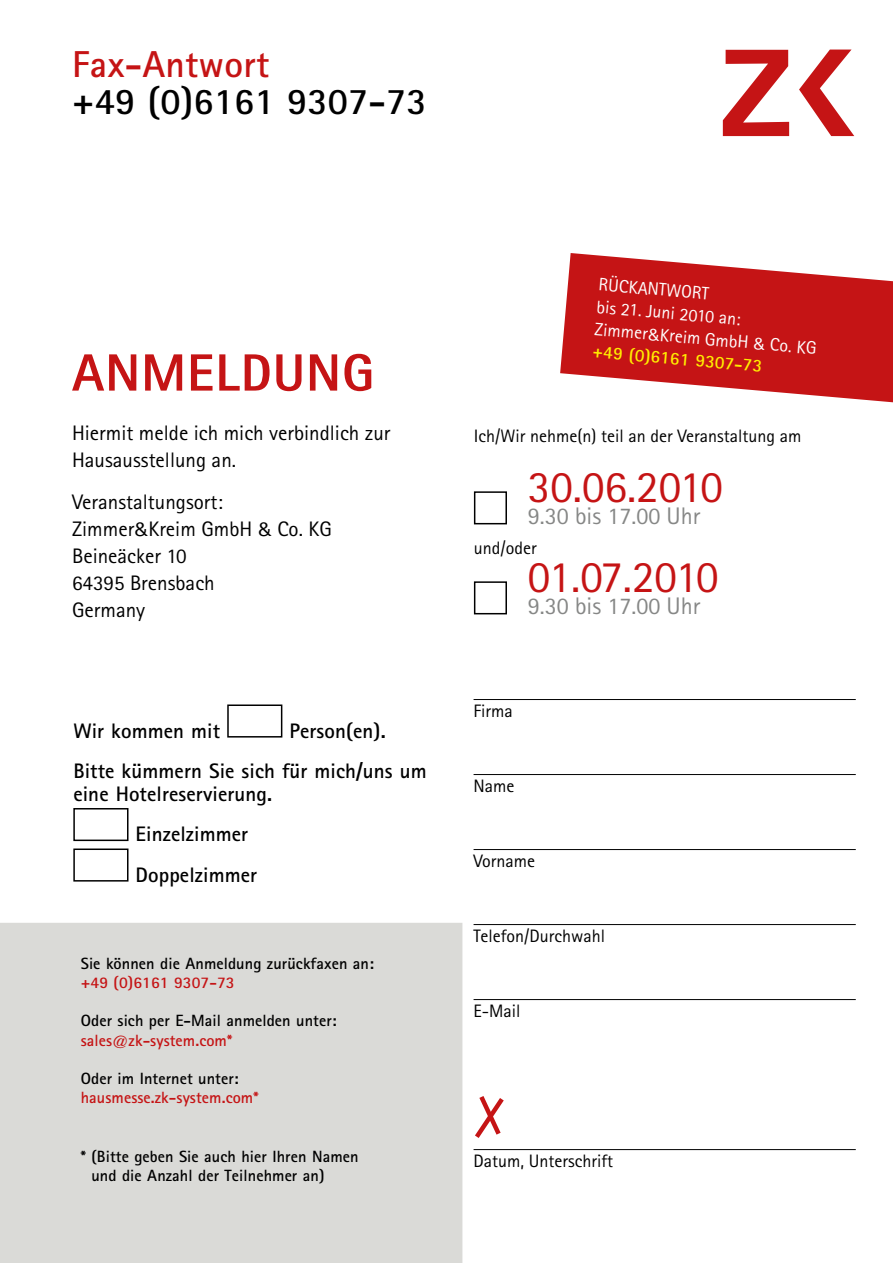
<style>
.page{position:relative;width:893px;height:1263px;background:#fff}
.page>*{position:absolute;margin:0;border:0;box-sizing:border-box;transform-origin:0 0}
.t1{font:800 52.5px "Rotis Sans Serif Pro";color:#c51415}
.t2{font:45px "Rotis Sans Serif Pro";letter-spacing:-.035em;color:#c51415}
.t3{font:700 37.5px "Rotis Sans Serif Pro";letter-spacing:.005em;color:#000}
.t4{font:700 37.5px "Rotis Sans Serif Pro";letter-spacing:.005em;color:#c51415}
.t5{font:24px "Rotis Sans Serif Pro";color:#868786}
.t6{font:21px/27px "Rotis Sans Serif Pro";color:#000}
.t7{font:700 21px/40.5px "Rotis Sans Serif Pro";letter-spacing:.005em;color:#000}
.t8{font:18px "Rotis Sans Serif Pro";color:#000}
.t9{font:18px/22.5px "Rotis Sans Serif Pro";color:#fff}
.t10{font:700 16.35px/19px "Rotis Sans Serif Pro";letter-spacing:.005em;color:#000}
.t11{font:700 16.35px "Rotis Sans Serif Pro";letter-spacing:.005em;color:#c51415}
.s1{font-family:"Meta Normal"}
.s2{font-weight:700;color:#ffed00}
</style>
<div class="page">
<div style="left:0;top:923px;width:462px;height:340px;background:#dadad7"></div>
<svg style="left:723px;top:50px;width:66px;height:86px"></svg>
<svg style="left:799px;top:50px;width:55px;height:86px"></svg>
<div style="left:227px;top:704px;width:55px;height:33px;border:2px solid #000"></div>
<div style="left:73px;top:808px;width:56px;height:33px;border:2px solid #000"></div>
<div style="left:73px;top:848px;width:56px;height:33px;border:2px solid #000"></div>
<hr style="left:474px;top:699px;width:382px;height:1px;background:#000">
<hr style="left:474px;top:774px;width:382px;height:1px;background:#000">
<hr style="left:474px;top:849px;width:382px;height:1px;background:#000">
<hr style="left:474px;top:924px;width:382px;height:1px;background:#000">
<hr style="left:474px;top:999px;width:382px;height:1px;background:#000">
<hr style="left:474px;top:1149px;width:382px;height:1px;background:#000">
<div style="left:474px;top:491px;width:33px;height:33px;border:2px solid #000"></div>
<div style="left:474px;top:581px;width:33px;height:33px;border:2px solid #000"></div>
<svg style="left:560px;top:253px;width:333px;height:149px;fill:#c51415"></svg>
<svg style="left:475px;top:1096px;width:29px;height:42px"></svg>
<h3 class="t4" style="left:72px;top:40px;width:199px">Fax-Antwort</h3>
<h3 class="t3" style="left:72px;top:78px;width:356px">+49 (0)6161 9307-73</h3>
<h1 class="t1" style="left:72px;top:339px;width:102px">ANMELDU</h1>
<h1 class="t1" style="left:306px;top:339px;width:64px">NG</h1>
<p class="t6" style="left:72px;top:420px;width:320px">Hiermit melde ich mich verbindlich zur<br>Hausausstellung an.</p>
<p class="t6" style="left:72px;top:489px;width:261px">Veranstaltungsort:<br>Zimmer<span class="s1">&amp;</span>Kreim GmbH <span class="s1">&amp;</span> Co. KG<br>Beineäcker 10<br>64395 Brensbach<br>Germany</p>
<p class="t7" style="left:73px;top:710px;width:355px;text-indent:216px">Person(en).<br>Bitte kümmern Sie sich für mich/uns um</p>
<p class="t7" style="left:136px;top:773px;width:138px;text-indent:-62px">eine Hotelreservierung.<br>Einzelzimmer<br>Doppelzimmer</p>
<p class="t7" style="left:73px;top:710px;width:148px">Wir kommen mit</p>
<p class="t10" style="left:81px;top:954px;width:295px">Sie können die Anmeldung zurückfaxen an:</p>
<p class="t11" style="left:81px;top:972px;width:155px">+49 (0)6161 9307-73</p>
<p class="t10" style="left:81px;top:1011px;width:257px">Oder sich per E-Mail anmelden unter:</p>
<p class="t11" style="left:81px;top:1030px;width:153px">sales@zk-system.com*</p>
<p class="t10" style="left:81px;top:1068px;width:159px">Oder im Internet unter:</p>
<p class="t11" style="left:81px;top:1087px;width:179px">hausmesse.zk-system.com*</p>
<p class="t10" style="left:91px;top:1147px;width:269px;text-indent:-11px">* (Bitte geben Sie auch hier Ihren Namen und die Anzahl der Teilnehmer an)</p>
<p class="t9" style="left:600px;top:273px;width:34px;rotate:5deg">Rückantw</p>
<p class="t9" style="left:600px;top:273px;width:224px;text-indent:83px;rotate:5deg">ort<br>bis 21. Juni 2010 an:<br>Zimmer<span class="s1">&amp;</span>Kreim GmbH <span class="s1">&amp;</span> Co. KG <span class="s2">+49 (0)6161 9307-73</span></p>
<p class="t8" style="left:474px;top:425px;width:329px">Ich/Wir nehme(n) teil an der Veranstaltung am</p>
<h2 class="t2" style="left:528px;top:460px;width:197px">30.06.2010</h2>
<h3 class="t5" style="left:528px;top:502px;width:174px">9.30 bis 17.00 Uhr</h3>
<p class="t8" style="left:474px;top:538px;width:64px">und/oder</p>
<h2 class="t2" style="left:528px;top:550px;width:192px">01.07.2010</h2>
<h3 class="t5" style="left:528px;top:592px;width:174px">9.30 bis 17.00 Uhr</h3>
<p class="t8" style="left:474px;top:700px;width:41px">Firma</p>
<p class="t8" style="left:474px;top:775px;width:43px">Name</p>
<p class="t8" style="left:474px;top:850px;width:63px">Vorname</p>
<p class="t8" style="left:474px;top:925px;width:133px">Telefon/Durchwahl</p>
<p class="t8" style="left:474px;top:1000px;width:48px">E-Mail</p>
<p class="t8" style="left:474px;top:1150px;width:141px">Datum, Unterschrift</p>
</div>
